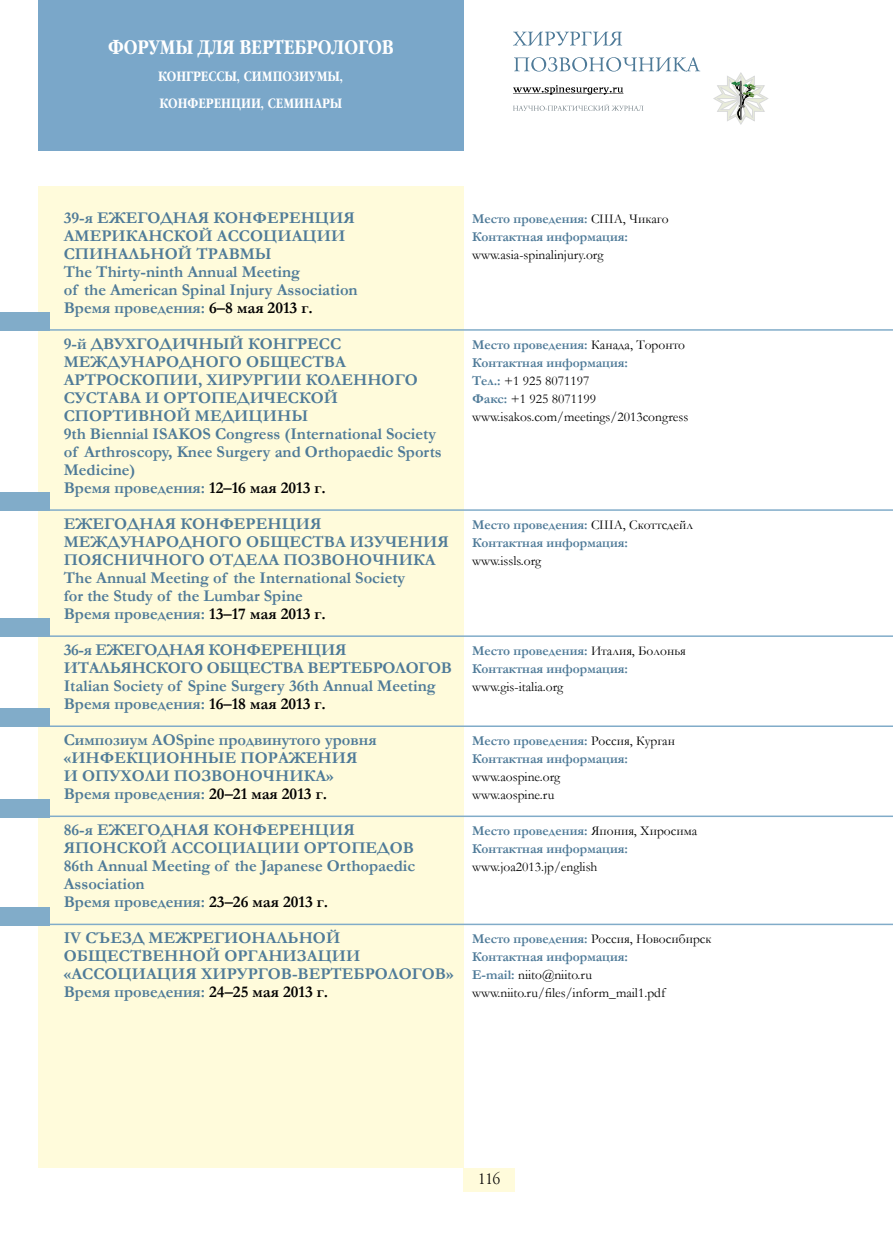
<style>
.page{position:relative;width:893px;height:1234px;background:#fff}
.page>*{position:absolute;margin:0;border:0;box-sizing:border-box;transform-origin:0 0}
.t1{font:700 19.5px "Garamond Narrow C";color:#fff}
.t2{font:700 16.5px/18px "Garamond";color:#4e7a98}
.t3{font:300 15px "Garamond Narrow C";color:#000}
.t4{font:13.5px/18px "Garamond";color:#000}
.t5{font:700 13.5px/18px "Garamond";color:#4e7a98}
.t6{font:700 13.5px/27px "Garamond Narrow C";color:#fff}
.s1{color:#000}
.s2{font-weight:400;color:#000}
.s3{font-weight:700;color:#4e7a98}
</style>
<div class="page">
<div style="left:38px;top:0;width:425px;height:150px;background:#7aa7c9"></div>
<div style="left:38px;top:186px;width:425px;height:981px;background:#fffbdb"></div>
<svg style="left:713px;top:72px;width:55px;height:53px"></svg>
<svg style="left:513px;top:32px;width:187px;height:40px"></svg>
<svg style="left:513px;top:104px;width:130px;height:7px"></svg>
<svg style="left:513px;top:85px;width:110px;height:10px"></svg>
<div style="left:463px;top:1167px;width:51px;height:24px;background:#fffbdb"></div>
<hr style="left:0;top:509px;width:893px;height:1px;background:#81acc9">
<div style="left:0;top:492px;width:50px;height:18px;background:#81acc9"></div>
<hr style="left:0;top:725px;width:893px;height:1px;background:#81acc9">
<div style="left:0;top:708px;width:50px;height:18px;background:#81acc9"></div>
<hr style="left:0;top:815px;width:893px;height:1px;background:#81acc9">
<div style="left:0;top:798px;width:50px;height:18px;background:#81acc9"></div>
<hr style="left:0;top:923px;width:893px;height:1px;background:#81acc9">
<div style="left:0;top:906px;width:50px;height:18px;background:#81acc9"></div>
<hr style="left:0;top:329px;width:893px;height:1px;background:#81acc9">
<div style="left:0;top:312px;width:50px;height:18px;background:#81acc9"></div>
<hr style="left:0;top:635px;width:893px;height:1px;background:#81acc9">
<div style="left:0;top:618px;width:50px;height:18px;background:#81acc9"></div>
<p class="t1" style="left:108px;top:36px;width:287px">ФОРУМЫ ДЛЯ ВЕРТЕБРОЛОГОВ</p>
<p class="t6" style="left:158px;top:63px;width:187px">КОНГРЕССЫ, СИМПОЗИУМЫ,<br>КОНФЕРЕНЦИИ, СЕМИНАРЫ</p>
<p class="t2" style="left:64px;top:208px;width:295px">39-я ЕЖЕГОДНАЯ КОНФЕРЕНЦИЯ<br>АМЕРИКАНСКОЙ АССОЦИАЦИИ<br>СПИНАЛЬНОЙ ТРАВМЫ<br>The Thirty-ninth Annual Meeting<br>of the American Spinal Injury Association<br>Время проведения: <span class="s1">6–8 мая 2013 г.</span></p>
<p class="t5" style="left:472px;top:209px;width:198px">Место проведения: <span class="s2">США, Чикаго<br></span>Контактная информация:</p>
<p class="t4" style="left:472px;top:245px;width:133px">www.asia-spinalinjury.org</p>
<p class="t2" style="left:64px;top:334px;width:380px">9-й ДВУХГОДИЧНЫЙ КОНГРЕСС<br>МЕЖДУНАРОДНОГО ОБЩЕСТВА<br>АРТРОСКОПИИ, ХИРУРГИИ КОЛЕННОГО<br>СУСТАВА И ОРТОПЕДИЧЕСКОЙ<br>СПОРТИВНОЙ МЕДИЦИНЫ<br>9th Biennial ISAKOS Congress (International Society of Arthroscopy, Knee Surgery and Orthopaedic Sports<br>Medicine)<br>Время проведения: <span class="s1">12–16 мая 2013 г.</span></p>
<p class="t4" style="left:472px;top:335px;width:218px"><span class="s3">Место проведения:</span> Канада, Торонто<br><span class="s3">Контактная информация:<br>Тел.:</span> +1 925 8071197<br><span class="s3">Факс:</span> +1 925 8071199 www.isakos.com/meetings/2013congress</p>
<p class="t2" style="left:64px;top:514px;width:387px">ЕЖЕГОДНАЯ КОНФЕРЕНЦИЯ МЕЖДУНАРОДНОГО ОБЩЕСТВА ИЗУЧЕНИЯ ПОЯСНИЧНОГО ОТДЕЛА ПОЗВОНОЧНИКА The Annual Meeting of the International Society<br>for the Study of the Lumbar Spine<br>Время проведения: <span class="s1">13–17 мая 2013 г.</span></p>
<p class="t5" style="left:472px;top:515px;width:223px">Место проведения: <span class="s2">США, Скоттсдейл<br></span>Контактная информация:</p>
<p class="t4" style="left:472px;top:551px;width:71px">www.issls.org</p>
<p class="t2" style="left:64px;top:640px;width:390px">36-я ЕЖЕГОДНАЯ КОНФЕРЕНЦИЯ ИТАЛЬЯНСКОГО ОБЩЕСТВА ВЕРТЕБРОЛОГОВ Italian Society of Spine Surgery 36th Annual Meeting Время проведения: <span class="s1">16–18 мая 2013 г.</span></p>
<p class="t5" style="left:472px;top:641px;width:215px">Место проведения: <span class="s2">Италия, Болонья<br></span>Контактная информация:</p>
<p class="t4" style="left:472px;top:677px;width:93px">www.gis-italia.org</p>
<p class="t2" style="left:64px;top:730px;width:314px">Симпозиум AOSpine продвинутого уровня «ИНФЕКЦИОННЫЕ ПОРАЖЕНИЯ<br>И ОПУХОЛИ ПОЗВОНОЧНИКА»<br>Время проведения: <span class="s1">20–21 мая 2013 г.</span></p>
<p class="t5" style="left:472px;top:731px;width:205px">Место проведения: <span class="s2">Россия, Курган<br></span>Контактная информация:</p>
<p class="t4" style="left:472px;top:767px;width:90px">www.aospine.org www.aospine.ru</p>
<p class="t2" style="left:64px;top:820px;width:353px">86-я ЕЖЕГОДНАЯ КОНФЕРЕНЦИЯ<br>ЯПОНСКОЙ АССОЦИАЦИИ ОРТОПЕДОВ<br>86th Annual Meeting of the Japanese Orthopaedic<br>Association<br>Время проведения: <span class="s1">23–26 мая 2013 г.</span></p>
<p class="t5" style="left:472px;top:821px;width:227px">Место проведения: <span class="s2">Япония, Хиросима<br></span>Контактная информация:</p>
<p class="t4" style="left:472px;top:857px;width:127px">www.joa2013.jp/english</p>
<p class="t2" style="left:64px;top:928px;width:391px">IV СЪЕЗД МЕЖРЕГИОНАЛЬНОЙ<br>ОБЩЕСТВЕННОЙ ОРГАНИЗАЦИИ «АССОЦИАЦИЯ ХИРУРГОВ-ВЕРТЕБРОЛОГОВ»<br>Время проведения: <span class="s1">24–25 мая 2013 г.</span></p>
<p class="t4" style="left:472px;top:929px;width:241px"><span class="s3">Место проведения:</span> Россия, Новосибирск<br><span class="s3">Контактная информация:<br>E-mail:</span> niito@niito.ru www.niito.ru/files/inform_mail1.pdf</p>
<p class="t3" style="left:478px;top:1170px;width:23px">116</p>
</div>
